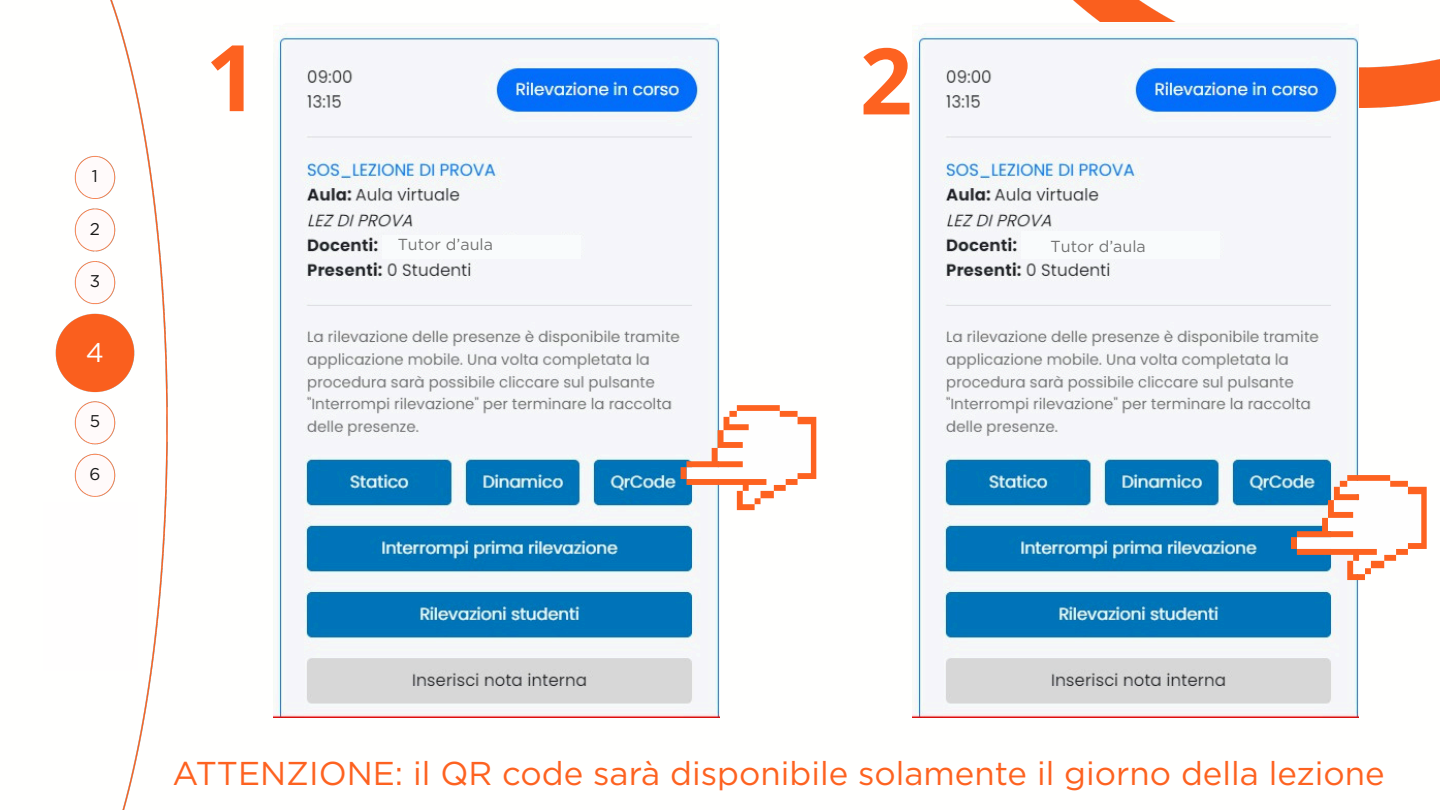
<style>
.page{position:relative;width:1440px;height:810px;background:#fff}
.page>*{position:absolute;margin:0;border:0;box-sizing:border-box;transform-origin:0 0}
.t1{font:700 92px "Open Sans";color:#fd6220}
.t2{font:33px "Gotham";color:#fd6220}
.t3{font:27px "Gotham";color:#fffefe}
.t4{font:17px "Gotham";color:#191919}
.t5{font:16px "Gotham";color:#737373}
</style>
<div class="page">
<img style="left:55px;top:0;width:113px;height:810px">
<img style="left:1073px;top:0;width:367px;height:107px">
<img style="left:273px;top:32px;width:447px;height:685px">
<img style="left:912px;top:23px;width:447px;height:694px">
<svg style="left:681px;top:405px;width:135px;height:105px"></svg>
<svg style="left:1291px;top:475px;width:136px;height:105px"></svg>
<div style="left:382px;top:236px;width:198px;height:23px;background:#f9fbfc"></div>
<div style="left:1022px;top:232px;width:198px;height:27px;background:#f9fbfc"></div>
<div style="left:44px;top:502px;width:94px;height:168px;background:#fffefe"></div>
<p class="t4" style="left:92px;top:166px;width:8px">1</p>
<p class="t4" style="left:90px;top:218px;width:12px">2</p>
<p class="t4" style="left:90px;top:271px;width:12px">3</p>
<p class="t3" style="left:86px;top:336px;width:20px">4</p>
<p class="t4" style="left:90px;top:411px;width:12px">5</p>
<p class="t4" style="left:89px;top:463px;width:12px">6</p>
<p class="t1" style="left:206px;top:13px;width:54px">1</p>
<p class="t1" style="left:860px;top:16px;width:54px">2</p>
<p class="t5" style="left:398px;top:235px;width:97px">Tutor d’aula</p>
<p class="t5" style="left:1051px;top:237px;width:97px">Tutor d’aula</p>
<p class="t2" style="left:173px;top:754px;width:1214px">ATTENZIONE: il QR code sarà disponibile solamente il giorno della lezione</p>
</div>
